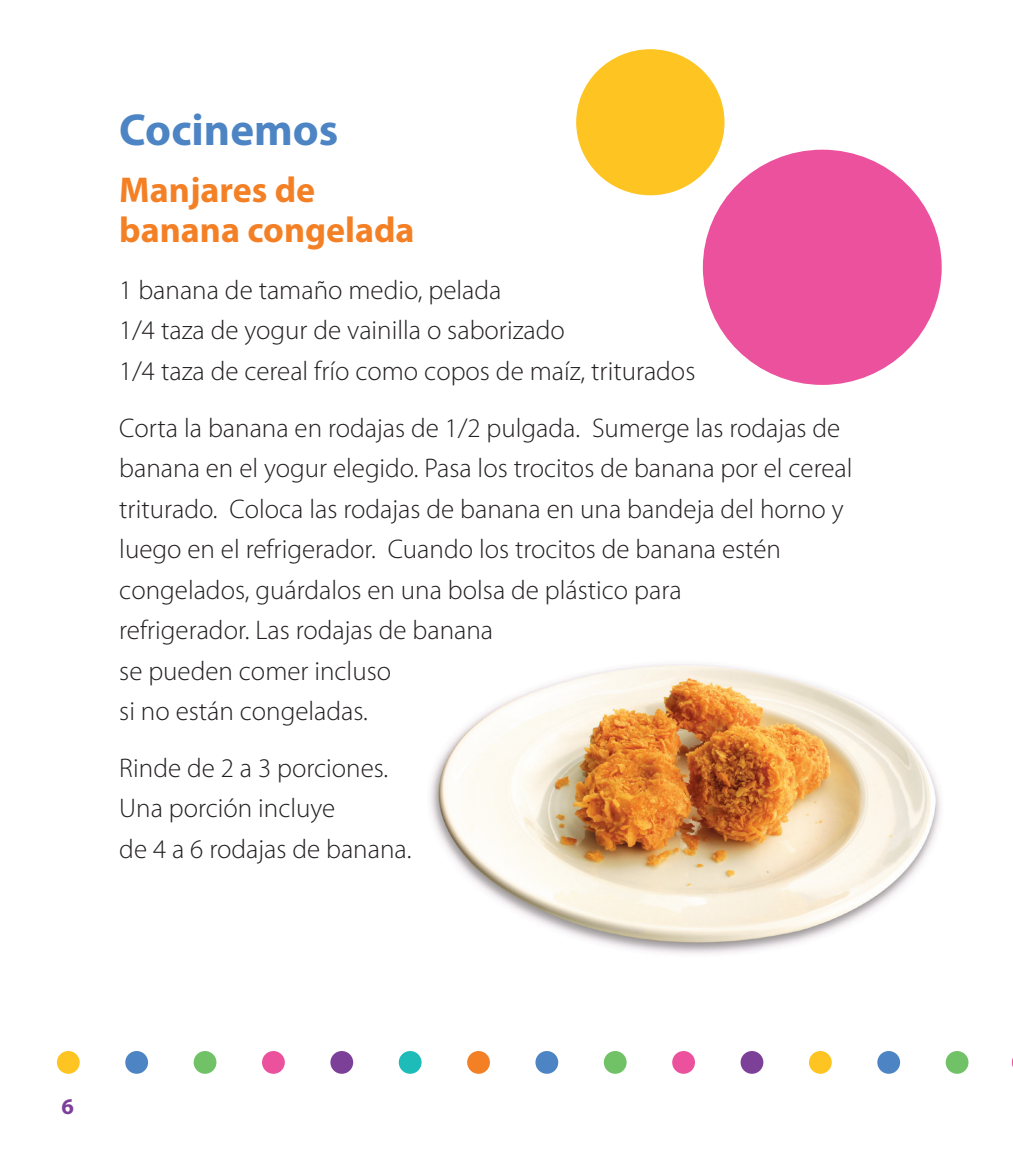
<style>
.page{position:relative;width:1013px;height:1175px;background:#fff}
.page>*{position:absolute;margin:0;border:0;box-sizing:border-box;transform-origin:0 0}
.t1{font:700 45px "Myriad Pro";color:#4d84c4}
.t2{font:700 36px/40.5px "Myriad Pro";color:#f48026}
.t3{font:300 27px/40.5px "Myriad Pro";color:#231f20}
.t4{font:700 22.5px "Myriad Pro";color:#7c4099}
</style>
<div class="page">
<img style="left:430px;top:664px;width:511px;height:290px">
<div style="left:703px;top:150px;width:238px;height:235px;background:#ec519e;border-radius:50%"></div>
<div style="left:576px;top:49px;width:148px;height:146px;background:#fec422;border-radius:50%"></div>
<div style="left:467px;top:1051px;width:23px;height:22px;background:#f48026;border-radius:50%"></div>
<div style="left:194px;top:1051px;width:22px;height:22px;background:#71c167;border-radius:50%"></div>
<div style="left:399px;top:1051px;width:22px;height:22px;background:#1dbcb8;border-radius:50%"></div>
<div style="left:262px;top:1051px;width:23px;height:22px;background:#ec519e;border-radius:50%"></div>
<div style="left:125px;top:1051px;width:23px;height:22px;background:#4d84c4;border-radius:50%"></div>
<div style="left:330px;top:1051px;width:23px;height:22px;background:#7c4099;border-radius:50%"></div>
<div style="left:57px;top:1051px;width:23px;height:22px;background:#fec422;border-radius:50%"></div>
<div style="left:945px;top:1051px;width:23px;height:22px;background:#71c167;border-radius:50%"></div>
<div style="left:672px;top:1051px;width:23px;height:22px;background:#ec519e;border-radius:50%"></div>
<div style="left:877px;top:1051px;width:23px;height:22px;background:#4d84c4;border-radius:50%"></div>
<div style="left:740px;top:1051px;width:23px;height:22px;background:#7c4099;border-radius:50%"></div>
<div style="left:604px;top:1051px;width:22px;height:22px;background:#71c167;border-radius:50%"></div>
<div style="left:809px;top:1051px;width:22px;height:22px;background:#fec422;border-radius:50%"></div>
<div style="left:535px;top:1051px;width:23px;height:22px;background:#4d84c4;border-radius:50%"></div>
<h1 class="t1" style="left:119px;top:100px;width:220px">Cocinemos</h1>
<h2 class="t2" style="left:119px;top:168px;width:297px">Manjares de banana congelada</h2>
<p class="t3" style="left:119px;top:269px;width:577px">1 banana de tamaño medio, pelada<br>1/4 taza de yogur de vainilla o saborizado<br>1/4 taza de cereal frío como copos de maíz, triturados</p>
<p class="t3" style="left:119px;top:407px;width:734px">Corta la banana en rodajas de 1/2 pulgada. Sumerge las rodajas de banana en el yogur elegido. Pasa los trocitos de banana por el cereal triturado. Coloca las rodajas de banana en una bandeja del horno y luego en el refrigerador. Cuando los trocitos de banana estén congelados, guárdalos en una bolsa de plástico para<br>refrigerador. Las rodajas de banana<br>se pueden comer incluso<br>si no están congeladas.</p>
<p class="t3" style="left:119px;top:747px;width:294px">Rinde de 2 a 3 porciones.<br>Una porción incluye<br>de 4 a 6 rodajas de banana.</p>
<p class="t4" style="left:61px;top:1091px;width:14px">6</p>
</div>
